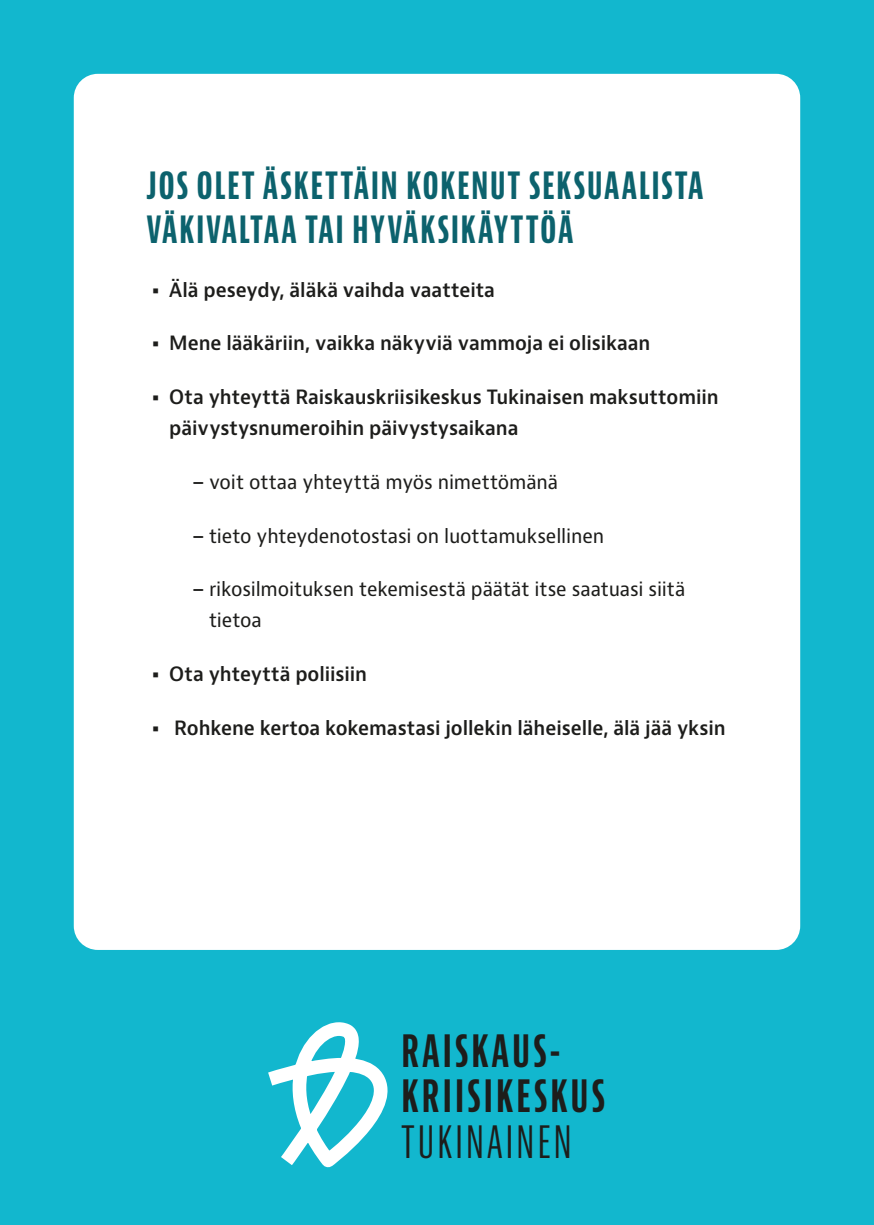
<style>
.page{position:relative;width:874px;height:1225px;background:#fff}
.page>*{position:absolute;margin:0;border:0;box-sizing:border-box;transform-origin:0 0}
.t1{font:700 extra-condensed 43.4px "Bernino Sans";letter-spacing:.075em;color:#1d1d1b}
.t2{font:extra-condensed 43.4px "Bernino Sans";letter-spacing:.075em;color:#1d1d1b}
.Otsikko_Pienempi{font:700 extra-condensed 40px/44px "Bernino Sans";letter-spacing:.04em;color:#0c626d}
.t3{font:600 19.2px/31px "Bernino Sans";letter-spacing:-.005em;color:#1d1d1b}
.t4{font:19.2px/31px "Bernino Sans";letter-spacing:-.005em;color:#1d1d1b}
.s1{font-weight:800}
.s2{font-weight:600}
</style>
<div class="page">
<div style="left:0;top:0;width:873px;height:1225px;background:#12b7ce"></div>
<div style="left:74px;top:74px;width:725px;height:876px;background:#fff;border-radius:24px"></div>
<svg style="left:268px;top:1022px;width:120px;height:146px"></svg>
<p class="Otsikko_Pienempi" style="left:146px;top:164px;width:558px">JOS OLET ÄSKETTÄIN KOKENUT SEKSUAALISTA<br>VÄKIVALTAA TAI HYVÄKSIKÄYTTÖÄ</p>
<p class="t3" style="left:152px;top:275px;width:344px"><span class="s1">•</span> Älä peseydy, äläkä vaihda vaatteita</p>
<p class="t3" style="left:152px;top:328px;width:499px"><span class="s1">•</span> Mene lääkäriin, vaikka näkyviä vammoja ei olisikaan</p>
<p class="t3" style="left:169px;top:382px;width:550px;text-indent:-17px"><span class="s1">•</span> Ota yhteyttä Raiskauskriisikeskus Tukinaisen maksuttomiin päivystysnumeroihin päivystysaikana</p>
<p class="t4" style="left:192px;top:467px;width:367px"><span class="s2">–</span> voit ottaa yhteyttä myös nimettömänä</p>
<p class="t4" style="left:192px;top:520px;width:413px"><span class="s2">–</span> tieto yhteydenotostasi on luottamuksellinen</p>
<p class="t4" style="left:209px;top:574px;width:477px;text-indent:-17px"><span class="s2">–</span> rikosilmoituksen tekemisestä päätät itse saatuasi siitä tietoa</p>
<p class="t3" style="left:152px;top:659px;width:216px"><span class="s1">•</span> Ota yhteyttä poliisiin</p>
<p class="t3" style="left:152px;top:712px;width:574px"><span class="s1">•</span> Rohkene kertoa kokemastasi jollekin läheiselle, älä jää yksin</p>
<p class="t1" style="left:401px;top:1026px;width:160px">RAISKAUS-</p>
<p class="t1" style="left:401px;top:1071px;width:205px">KRIISIKESKUS</p>
<p class="t2" style="left:401px;top:1117px;width:172px">TUKINAINEN</p>
</div>
